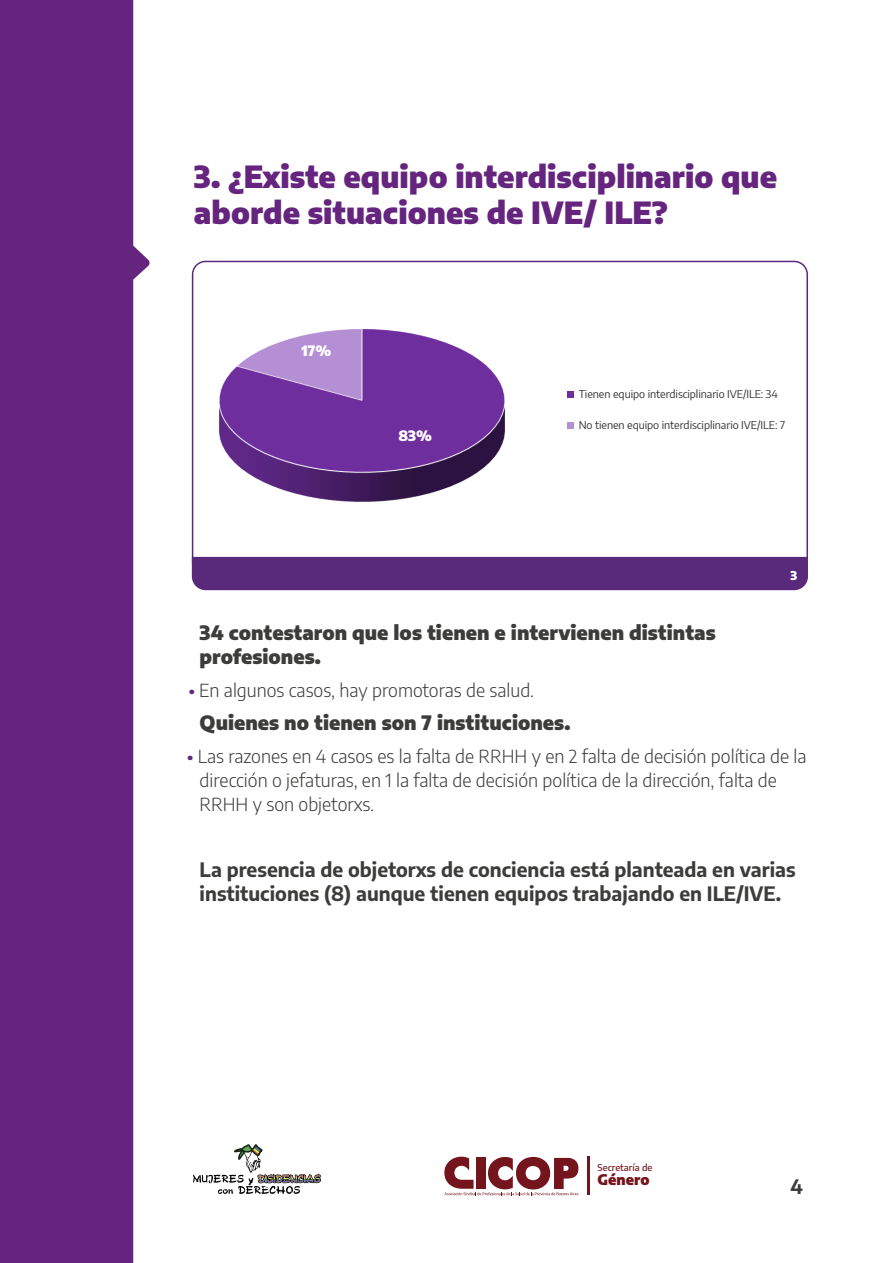
<style>
.page{position:relative;width:893px;height:1263px;background:#fff}
.page>*{position:absolute;margin:0;border:0;box-sizing:border-box;transform-origin:0 0}
.t1{font:900 30px/36px "Encode Sans";color:#65257f}
.t2{font:700 19.5px/24px "Encode Sans";color:#3c3c3b}
.t3{font:900 19.5px/24px "Encode Sans";color:#3c3c3b}
.t4{font:300 18px/24px "Encode Sans";color:#3c3c3b}
.t5{font:900 14.4px "Encode Sans";color:#74151d}
.t6{font:900 14.1px "Encode Sans";color:#fff}
.t7{font:900 12px "Encode Sans";color:#fff}
.t8{font:10.8px "Encode Sans";letter-spacing:-.005em;color:#333}
.t9{font:500 9.45px "Encode Sans";color:#74151d}
.s1{font-weight:900;color:#65257f}
</style>
<div class="page">
<div style="left:192px;top:575px;width:616px;height:15px;background:#592a7b"></div>
<svg style="left:192px;top:261px;width:616px;height:314px"></svg>
<svg style="left:0;top:0;width:150px;height:1263px;background:#753c8d"></svg>
<div style="left:567px;top:391px;width:6px;height:7px;background:#6e2e9d"></div>
<svg style="left:567px;top:422px;width:6px;height:6px"></svg>
<svg style="left:193px;top:1144px;width:128px;height:50px"></svg>
<hr style="left:587px;top:1157px;width:2px;height:38px;background:#74151d">
<svg style="left:444px;top:1157px;width:134px;height:38px"></svg>
<div style="left:476px;top:1158px;width:10px;height:31px;background:#74151d"></div>
<h1 class="t1" style="left:194px;top:157px;width:585px">3. ¿Existe equipo interdisciplinario que aborde situaciones de IVE/ ILE?</h1>
<p class="t6" style="left:302px;top:340px;width:31px">17%</p>
<p class="t6" style="left:398px;top:425px;width:35px">83%</p>
<p class="t8" style="left:579px;top:387px;width:201px">Tienen equipo interdisciplinario IVE/ILE: 34</p>
<p class="t8" style="left:579px;top:417px;width:208px">No tienen equipo interdisciplinario IVE/ILE: 7</p>
<p class="t7" style="left:790px;top:566px;width:8px">3</p>
<p class="t3" style="left:200px;top:619px;width:518px">34 contestaron que los tienen e intervienen distintas profesiones.</p>
<p class="t4" style="left:189px;top:677px;width:347px"><span class="s1">·</span> En algunos casos, hay promotoras de salud.</p>
<p class="t3" style="left:200px;top:709px;width:372px">Quienes no tienen son 7 instituciones.</p>
<p class="t4" style="left:200px;top:743px;width:608px;text-indent:-12px"><span class="s1">·</span> Las razones en 4 casos es la falta de RRHH y en 2 falta de decisión política de la dirección o jefaturas, en 1 la falta de decisión política de la dirección, falta de<br>RRHH y son objetorxs.</p>
<p class="t2" style="left:200px;top:856px;width:598px">La presencia de objetorxs de conciencia está planteada en varias instituciones (8) aunque tienen equipos trabajando en ILE/IVE.</p>
<p class="t9" style="left:597px;top:1161px;width:57px">Secretaría de</p>
<p class="t5" style="left:597px;top:1169px;width:54px">Género</p>
<p class="t2" style="left:790px;top:1173px;width:14px">4</p>
</div>
